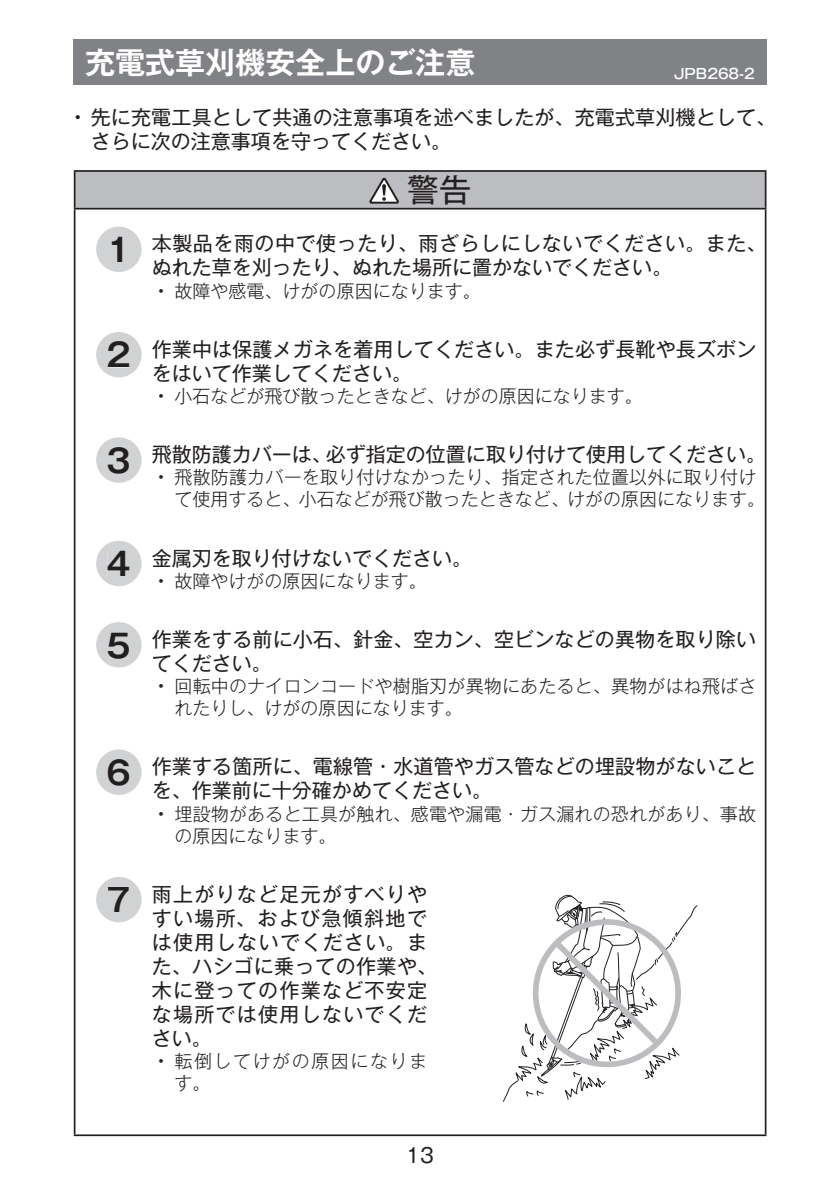
<style>
.page{position:relative;width:840px;height:1191px;background:#fff}
.page>*{position:absolute;margin:0;border:0;box-sizing:border-box;transform-origin:0 0}
.t1{font:700 32px "Gothic MB101 Pro De";color:#231f20}
.t2{font:32px "Gothic MB101 Pro";color:#231f20}
.t3{font:700 30px "Gothic MB101 Pro De";color:#fff}
.t4{font:20px/24px "Gothic MB101 Pro";letter-spacing:.005em;color:#231f20}
.t5{font:20px/24px "Gothic MB101 Pro";letter-spacing:.065em;color:#231f20}
.t6{font:20px/24px "Gothic MB101 Pro";letter-spacing:.025em;color:#231f20}
.t7{font:300 18px/22px "Gothic MB101 Pro";letter-spacing:.01em;color:#231f20}
.t8{font:300 18px/22px "Gothic MB101 Pro";letter-spacing:.085em;color:#231f20}
.t9{font:500 14px "Gothic MB101 Pro";color:#fff}
.s1{font-weight:500}
</style>
<div class="page">
<div style="left:75px;top:171px;width:690px;height:38px;background:#bcbdc0"></div>
<hr style="left:74px;top:208px;width:692px;height:1px;background:#231f20">
<hr style="left:74px;top:209px;width:1px;height:925px;background:#231f20">
<hr style="left:764px;top:209px;width:2px;height:925px;background:#231f20">
<hr style="left:74px;top:1134px;width:692px;height:2px;background:#231f20">
<hr style="left:74px;top:170px;width:692px;height:2px;background:#231f20">
<hr style="left:74px;top:172px;width:1px;height:36px;background:#231f20">
<hr style="left:764px;top:172px;width:2px;height:36px;background:#231f20">
<svg style="left:369px;top:178px;width:30px;height:26px"></svg>
<div style="left:74px;top:40px;width:691px;height:45px;background:#808285"></div>
<svg style="left:96px;top:227px;width:45px;height:45px"></svg>
<div style="left:112px;top:237px;width:10px;height:25px;background:#d1d2d4"></div>
<svg style="left:96px;top:332px;width:45px;height:45px"></svg>
<div style="left:108px;top:341px;width:21px;height:26px;background:#d1d2d4"></div>
<svg style="left:96px;top:437px;width:45px;height:46px"></svg>
<div style="left:108px;top:447px;width:21px;height:26px;background:#d1d2d4"></div>
<svg style="left:96px;top:541px;width:45px;height:45px"></svg>
<div style="left:108px;top:551px;width:21px;height:25px;background:#d1d2d4"></div>
<svg style="left:96px;top:622px;width:45px;height:45px"></svg>
<div style="left:108px;top:632px;width:21px;height:26px;background:#d1d2d4"></div>
<svg style="left:96px;top:749px;width:45px;height:46px"></svg>
<div style="left:108px;top:759px;width:21px;height:26px;background:#d1d2d4"></div>
<svg style="left:503px;top:894px;width:194px;height:208px"></svg>
<svg style="left:96px;top:877px;width:45px;height:45px"></svg>
<div style="left:108px;top:887px;width:21px;height:25px;background:#d1d2d4"></div>
<h2 class="t3" style="left:85px;top:37px;width:391px">充電式草刈機安全上のご注意</h2>
<p class="t9" style="left:673px;top:62px;width:82px">JPB268-2</p>
<p class="t4" style="left:91px;top:103px;width:686px;text-indent:-17px"><span class="s1">•</span> ･先に充電工具として共通の注意事項を述べましたが、充電式草刈機として、さらに次の注意事項を守ってください。</p>
<h1 class="t1" style="left:106px;top:223px;width:26px">.</h1>
<h1 class="t1" style="left:106px;top:329px;width:26px">.</h1>
<h1 class="t1" style="left:106px;top:434px;width:26px">.</h1>
<h1 class="t1" style="left:106px;top:537px;width:26px">.</h1>
<h1 class="t1" style="left:106px;top:619px;width:26px">.</h1>
<h1 class="t1" style="left:106px;top:746px;width:26px">.</h1>
<h1 class="t1" style="left:106px;top:873px;width:26px">.</h1>
<h1 class="t2" style="left:407px;top:163px;width:65px">警告</h1>
<p class="t6" style="left:152px;top:229px;width:616px">本製品を雨の中で使ったり、雨ざらしにしないでください。また、ぬれた草を刈ったり、ぬれた場所に置かないでください。</p>
<p class="t7" style="left:157px;top:277px;width:325px"><span class="s1">•</span> 故障や感電、けがの原因になります。</p>
<p class="t4" style="left:152px;top:334px;width:605px">作業中は保護メガネを着用してください。また必ず長靴や長ズボンをはいて作業してください。</p>
<p class="t7" style="left:157px;top:383px;width:487px"><span class="s1">•</span> 小石などが飛び散ったときなど、けがの原因になります。</p>
<p class="t4" style="left:152px;top:440px;width:615px">飛散防護カバーは、必ず指定の位置に取り付けて使用してください。</p>
<p class="t7" style="left:174px;top:464px;width:592px;text-indent:-17px"><span class="s1">•</span> 飛散防護カバーを取り付けなかったり、指定された位置以外に取り付けて使用すると、小石などが飛び散ったときなど、けがの原因になります。</p>
<p class="t4" style="left:152px;top:543px;width:321px">金属刃を取り付けないでください。</p>
<p class="t7" style="left:157px;top:567px;width:271px"><span class="s1">•</span> 故障やけがの原因になります。</p>
<p class="t4" style="left:152px;top:624px;width:605px">作業をする前に小石、針金、空カン、空ビンなどの異物を取り除いてください。</p>
<p class="t7" style="left:174px;top:673px;width:583px;text-indent:-17px"><span class="s1">•</span> 回転中のナイロンコードや樹脂刃が異物にあたると、異物がはね飛ばされたりし、けがの原因になります。</p>
<p class="t4" style="left:152px;top:752px;width:605px">作業する箇所に、電線管・水道管やガス管などの埋設物がないことを、作業前に十分確かめてください。</p>
<p class="t7" style="left:174px;top:800px;width:583px;text-indent:-17px"><span class="s1">•</span> 埋設物があると工具が触れ、感電や漏電・ガス漏れの恐れがあり、事故の原因になります。</p>
<p class="t5" style="left:152px;top:879px;width:287px">雨上がりなど足元がすべりやすい場所、および急傾斜地では使用しないでください。また、ハシゴに乗っての作業や、木に登っての作業など不安定な場所では使用しないでください。</p>
<p class="t8" style="left:174px;top:1047px;width:254px;text-indent:-17px"><span class="s1">•</span> 転倒してけがの原因になります。</p>
<p class="t4" style="left:406px;top:1140px;width:29px">13</p>
</div>
